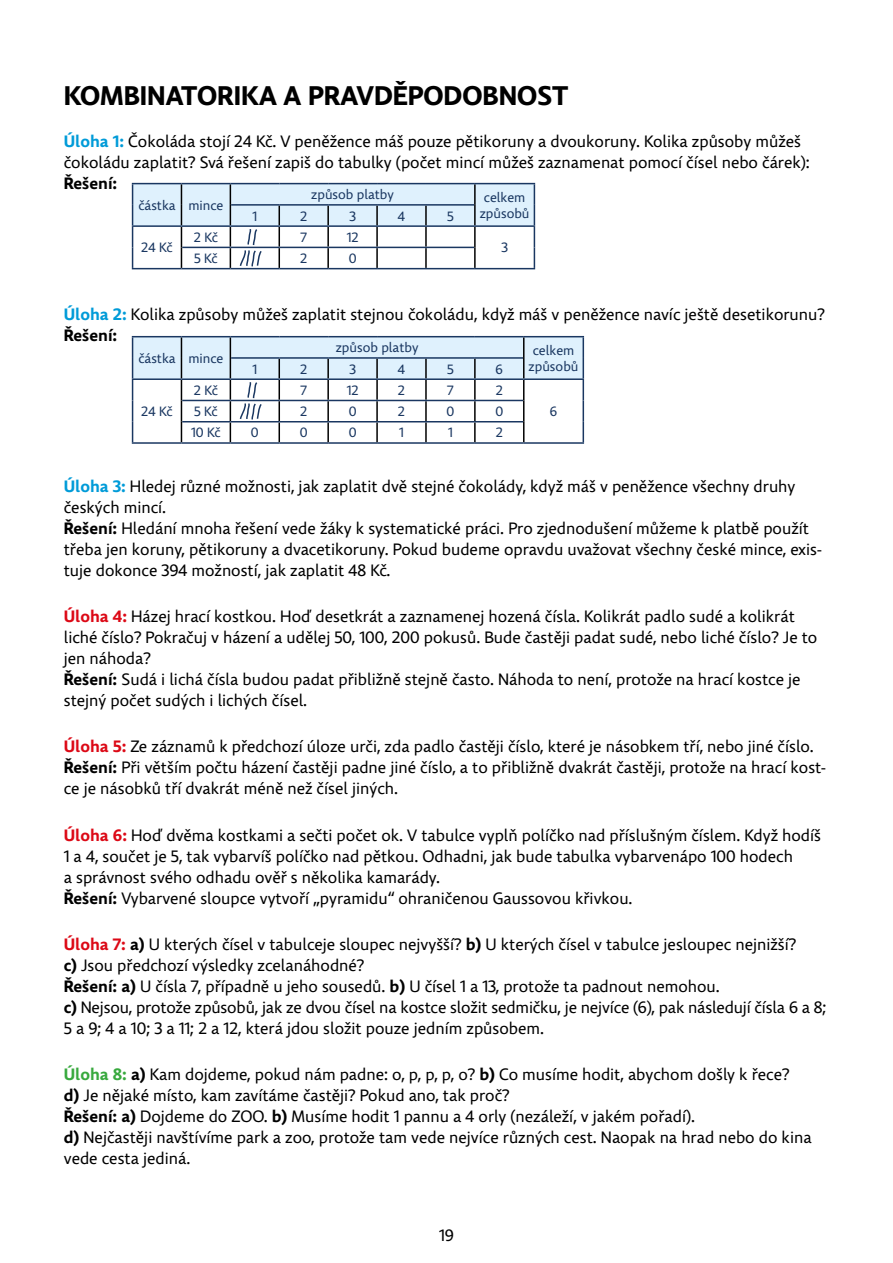
<style>
.page{position:relative;width:893px;height:1263px;background:#fff}
.page>*{position:absolute;margin:0;border:0;box-sizing:border-box;transform-origin:0 0}
.t1{font:700 27px "Comenia Sans";color:#000}
.t2{font:16.5px/21px "Comenia Sans";color:#000}
.t3{font:700 16.5px "Comenia Sans";color:#000}
.t4{font:13.5px "Comenia Sans";color:#1a3761}
.s1{font-weight:700;color:#009bd8}
.s2{font-weight:700}
.s3{font-weight:700;color:#dc0916}
.s4{font-weight:700;color:#38a93e}
</style>
<div class="page">
<hr style="left:132px;top:183px;width:49px;height:1px;background:#1a3761">
<hr style="left:181px;top:183px;width:49px;height:1px;background:#1a3761">
<hr style="left:230px;top:183px;width:49px;height:1px;background:#1a3761">
<hr style="left:279px;top:183px;width:49px;height:1px;background:#1a3761">
<hr style="left:328px;top:183px;width:49px;height:1px;background:#1a3761">
<hr style="left:377px;top:183px;width:49px;height:1px;background:#1a3761">
<hr style="left:426px;top:183px;width:49px;height:1px;background:#1a3761">
<hr style="left:475px;top:183px;width:60px;height:1px;background:#1a3761">
<hr style="left:132px;top:268px;width:49px;height:1px;background:#1a3761">
<hr style="left:181px;top:268px;width:49px;height:1px;background:#1a3761">
<hr style="left:230px;top:268px;width:49px;height:1px;background:#1a3761">
<hr style="left:279px;top:268px;width:49px;height:1px;background:#1a3761">
<hr style="left:328px;top:268px;width:49px;height:1px;background:#1a3761">
<hr style="left:377px;top:268px;width:49px;height:1px;background:#1a3761">
<hr style="left:426px;top:268px;width:49px;height:1px;background:#1a3761">
<hr style="left:475px;top:268px;width:60px;height:1px;background:#1a3761">
<svg style="left:132px;top:184px;width:403px;height:84px"></svg>
<hr style="left:132px;top:336px;width:49px;height:1px;background:#1a3761">
<hr style="left:181px;top:336px;width:49px;height:1px;background:#1a3761">
<hr style="left:230px;top:336px;width:49px;height:1px;background:#1a3761">
<hr style="left:279px;top:336px;width:49px;height:1px;background:#1a3761">
<hr style="left:328px;top:336px;width:49px;height:1px;background:#1a3761">
<hr style="left:377px;top:336px;width:49px;height:1px;background:#1a3761">
<hr style="left:426px;top:336px;width:49px;height:1px;background:#1a3761">
<hr style="left:475px;top:336px;width:49px;height:1px;background:#1a3761">
<hr style="left:524px;top:336px;width:60px;height:1px;background:#1a3761">
<hr style="left:132px;top:442px;width:49px;height:2px;background:#1a3761">
<hr style="left:181px;top:442px;width:49px;height:2px;background:#1a3761">
<hr style="left:230px;top:442px;width:49px;height:2px;background:#1a3761">
<hr style="left:279px;top:442px;width:49px;height:2px;background:#1a3761">
<hr style="left:328px;top:442px;width:49px;height:2px;background:#1a3761">
<hr style="left:377px;top:442px;width:49px;height:2px;background:#1a3761">
<hr style="left:426px;top:442px;width:49px;height:2px;background:#1a3761">
<hr style="left:475px;top:442px;width:49px;height:2px;background:#1a3761">
<hr style="left:524px;top:442px;width:60px;height:2px;background:#1a3761">
<svg style="left:132px;top:337px;width:452px;height:105px"></svg>
<h1 class="t1" style="left:64px;top:79px;width:506px">KOMBINATORIKA A PRAVDĚPODOBNOST</h1>
<p class="t2" style="left:64px;top:131px;width:748px"><span class="s1">Úloha 1:</span> Čokoláda stojí 24 Kč. V peněžence máš pouze pětikoruny a dvoukoruny. Kolika způsoby můžeš čokoládu zaplatit? Svá řešení zapiš do tabulky (počet mincí můžeš zaznamenat pomocí čísel nebo čárek):</p>
<p class="t3" style="left:64px;top:173px;width:55px">Řešení:</p>
<p class="t4" style="left:311px;top:186px;width:84px">způsob platby</p>
<p class="t4" style="left:484px;top:189px;width:43px">celkem</p>
<p class="t4" style="left:138px;top:197px;width:87px">částka mince</p>
<p class="t4" style="left:252px;top:207px;width:6px">1</p>
<p class="t4" style="left:300px;top:207px;width:9px">2</p>
<p class="t4" style="left:349px;top:207px;width:8px">3</p>
<p class="t4" style="left:398px;top:207px;width:9px">4</p>
<p class="t4" style="left:447px;top:207px;width:8px">5</p>
<p class="t4" style="left:480px;top:205px;width:51px">způsobů</p>
<p class="t4" style="left:141px;top:239px;width:33px">24 Kč</p>
<p class="t4" style="left:194px;top:228px;width:26px">2 Kč</p>
<p class="t4" style="left:300px;top:228px;width:8px">7</p>
<p class="t4" style="left:347px;top:228px;width:13px">12</p>
<p class="t4" style="left:194px;top:250px;width:25px">5 Kč</p>
<p class="t4" style="left:300px;top:250px;width:9px">2</p>
<p class="t4" style="left:349px;top:250px;width:9px">0</p>
<p class="t4" style="left:501px;top:239px;width:8px">3</p>
<p class="t2" style="left:64px;top:304px;width:763px"><span class="s1">Úloha 2:</span> Kolika způsoby můžeš zaplatit stejnou čokoládu, když máš v peněžence navíc ještě desetikorunu?<br><span class="s2">Řešení:</span></p>
<p class="t4" style="left:336px;top:339px;width:84px">způsob platby</p>
<p class="t4" style="left:533px;top:342px;width:43px">celkem</p>
<p class="t4" style="left:138px;top:350px;width:87px">částka mince</p>
<p class="t4" style="left:252px;top:360px;width:6px">1</p>
<p class="t4" style="left:300px;top:360px;width:9px">2</p>
<p class="t4" style="left:349px;top:360px;width:8px">3</p>
<p class="t4" style="left:398px;top:360px;width:9px">4</p>
<p class="t4" style="left:447px;top:360px;width:8px">5</p>
<p class="t4" style="left:496px;top:360px;width:9px">6</p>
<p class="t4" style="left:529px;top:358px;width:51px">způsobů</p>
<p class="t4" style="left:141px;top:403px;width:33px">24 Kč</p>
<p class="t4" style="left:194px;top:382px;width:26px">2 Kč</p>
<p class="t4" style="left:300px;top:382px;width:8px">7</p>
<p class="t4" style="left:347px;top:382px;width:13px">12</p>
<p class="t4" style="left:398px;top:382px;width:9px">2</p>
<p class="t4" style="left:447px;top:382px;width:8px">7</p>
<p class="t4" style="left:496px;top:382px;width:9px">2</p>
<p class="t4" style="left:194px;top:403px;width:25px">5 Kč</p>
<p class="t4" style="left:300px;top:403px;width:9px">2</p>
<p class="t4" style="left:349px;top:403px;width:9px">0</p>
<p class="t4" style="left:398px;top:403px;width:9px">2</p>
<p class="t4" style="left:446px;top:403px;width:9px">0</p>
<p class="t4" style="left:495px;top:403px;width:9px">0</p>
<p class="t4" style="left:550px;top:403px;width:9px">6</p>
<p class="t4" style="left:191px;top:424px;width:31px">10 Kč</p>
<p class="t4" style="left:251px;top:424px;width:9px">0</p>
<p class="t4" style="left:300px;top:424px;width:9px">0</p>
<p class="t4" style="left:349px;top:424px;width:9px">0</p>
<p class="t4" style="left:399px;top:424px;width:6px">1</p>
<p class="t4" style="left:448px;top:424px;width:6px">1</p>
<p class="t4" style="left:496px;top:424px;width:9px">2</p>
<p class="t2" style="left:64px;top:476px;width:760px"><span class="s1">Úloha 3:</span> Hledej různé možnosti, jak zaplatit dvě stejné čokolády, když máš v peněžence všechny druhy českých mincí.<br><span class="s2">Řešení:</span> Hledání mnoha řešení vede žáky k systematické práci. Pro zjednodušení můžeme k platbě použít třeba jen koruny, pětikoruny a dvacetikoruny. Pokud budeme opravdu uvažovat všechny české mince, exis&shy;tuje dokonce 394 možností, jak zaplatit 48 Kč.</p>
<p class="t2" style="left:64px;top:606px;width:755px"><span class="s3">Úloha 4:</span> Házej hrací kostkou. Hoď desetkrát a zaznamenej hozená čísla. Kolikrát padlo sudé a kolikrát liché číslo? Pokračuj v házení a udělej 50, 100, 200 pokusů. Bude častěji padat sudé, nebo liché číslo? Je to jen náhoda?<br><span class="s2">Řešení:</span> Sudá i lichá čísla budou padat přibližně stejně často. Náhoda to není, protože na hrací kostce je stejný počet sudých i lichých čísel.</p>
<p class="t2" style="left:64px;top:737px;width:763px"><span class="s3">Úloha 5:</span> Ze záznamů k předchozí úloze urči, zda padlo častěji číslo, které je násobkem tří, nebo jiné číslo.<br><span class="s2">Řešení:</span> Při větším počtu házení častěji padne jiné číslo, a to přibližně dvakrát častěji, protože na hrací kost&shy;ce je násobků tří dvakrát méně než čísel jiných.</p>
<p class="t2" style="left:64px;top:825px;width:759px"><span class="s3">Úloha 6:</span> Hoď dvěma kostkami a sečti počet ok. V tabulce vyplň políčko nad příslušným číslem. Když hodíš 1 a 4, součet je 5, tak vybarvíš políčko nad pětkou. Odhadni, jak bude tabulka vybarvenápo 100 hodech<br>a správnost svého odhadu ověř s několika kamarády.<br><span class="s2">Řešení:</span> Vybarvené sloupce vytvoří „pyramidu“ ohraničenou Gaussovou křivkou.</p>
<p class="t2" style="left:64px;top:934px;width:764px"><span class="s3">Úloha 7:</span> <span class="s2">a)</span> U kterých čísel v tabulceje sloupec nejvyšší? <span class="s2">b)</span> U kterých čísel v tabulce jesloupec nejnižší?<br><span class="s2">c)</span> Jsou předchozí výsledky zcelanáhodné?<br><span class="s2">Řešení: a)</span> U čísla 7, případně u jeho sousedů. <span class="s2">b)</span> U čísel 1 a 13, protože ta padnout nemohou.<br><span class="s2">c)</span> Nejsou, protože způsobů, jak ze dvou čísel na kostce složit sedmičku, je nejvíce (6), pak následují čísla 6 a 8; 5 a 9; 4 a 10; 3 a 11; 2 a 12, která jdou složit pouze jedním způsobem.</p>
<p class="t2" style="left:64px;top:1064px;width:749px"><span class="s4">Úloha 8:</span> <span class="s2">a)</span> Kam dojdeme, pokud nám padne: o, p, p, p, o? <span class="s2">b)</span> Co musíme hodit, abychom došly k řece?<br><span class="s2">d)</span> Je nějaké místo, kam zavítáme častěji? Pokud ano, tak proč?<br><span class="s2">Řešení: a)</span> Dojdeme do ZOO. <span class="s2">b)</span> Musíme hodit 1 pannu a 4 orly (nezáleží, v jakém pořadí).<br><span class="s2">d)</span> Nejčastěji navštívíme park a zoo, protože tam vede nejvíce různých cest. Naopak na hrad nebo do kina vede cesta jediná.</p>
<p class="t2" style="left:439px;top:1225px;width:16px">19</p>
</div>
